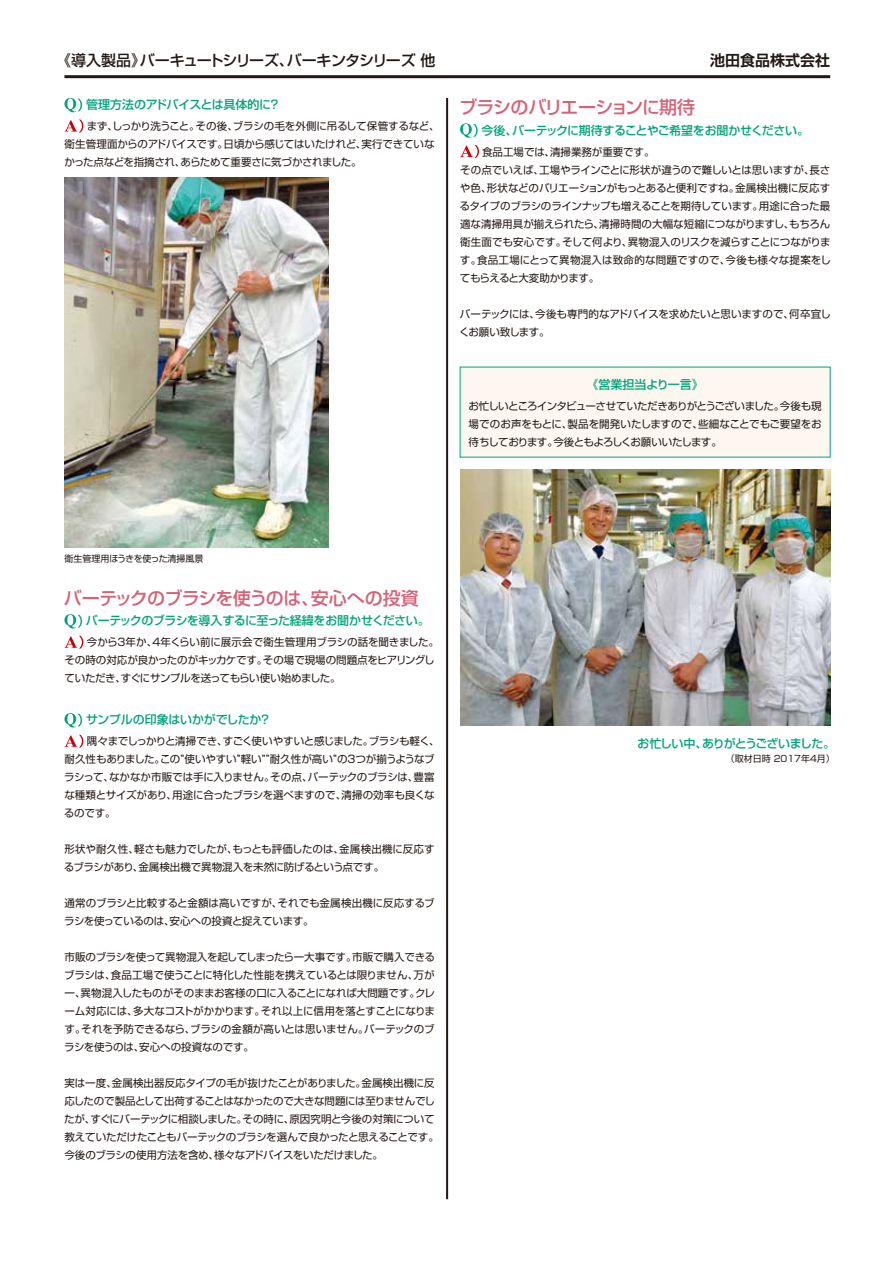
<style>
.page{position:relative;width:894px;height:1263px;background:#fff}
.page>*{position:absolute;margin:0;border:0;box-sizing:border-box;transform-origin:0 0}
.t1{font:500 18px "Shin Go Pr 6 N";letter-spacing:-.035em;color:#d56276}
.t2{font:500 15px "Shin Go Pr 6 N";letter-spacing:-.045em;color:#221815}
.t3{font:700 15px "Shin Go Pr 6 N De";color:#221815}
.t4{font:500 12px "Shin Go Pr 6 N";letter-spacing:-.03em;color:#00a37b}
.t5{font:500 12px "Shin Go Pr 6 N";letter-spacing:-.08em;color:#00a37b}
.t6{font:500 12px "Shin Go Pr 6 N";color:#00a37b}
.t7{font:10.5px/18px "Shin Go Pr 6 N";letter-spacing:-.02em;color:#221815}
.t8{font:9px "Shin Go Pr 6 N";color:#221815}
</style>
<div class="page">
<hr style="left:64px;top:75px;width:766px;height:3px;background:#221815">
<hr style="left:446px;top:98px;width:2px;height:1101px;background:#221815">
<svg style="left:65px;top:120px;width:18px;height:12px"></svg>
<svg style="left:64px;top:98px;width:18px;height:14px"></svg>
<img style="left:460px;top:470px;width:370px;height:255px">
<img style="left:64px;top:178px;width:264px;height:370px">
<svg style="left:65px;top:636px;width:18px;height:13px"></svg>
<svg style="left:64px;top:614px;width:18px;height:14px"></svg>
<svg style="left:65px;top:735px;width:18px;height:13px"></svg>
<svg style="left:64px;top:713px;width:18px;height:14px"></svg>
<svg style="left:460px;top:145px;width:19px;height:13px"></svg>
<svg style="left:460px;top:123px;width:17px;height:15px"></svg>
<div style="left:460px;top:367px;width:370px;height:90px;background:#fef7ef"></div>
<p class="t2" style="left:56px;top:48px;width:381px">《導入製品》バーキュートシリーズ、バーキンタシリーズ 他</p>
<p class="t3" style="left:710px;top:48px;width:121px">池田食品株式会社</p>
<p class="t4" style="left:86px;top:95px;width:196px">管理方法のアドバイスとは具体的に？</p>
<p class="t7" style="left:64px;top:116px;width:377px;text-indent:22px">まず、しっかり洗うこと。その後、ブラシの毛を外側に吊るして保管するなど、衛生管理面からのアドバイスです。日頃から感じてはいたけれど、実行できていなかった点などを指摘され、あらためて重要さに気づかされました。</p>
<p class="t1" style="left:459px;top:92px;width:238px">ブラシのバリエーションに期待</p>
<p class="t4" style="left:481px;top:120px;width:329px">今後、バーテックに期待することやご希望をお聞かせください。</p>
<p class="t7" style="left:459px;top:142px;width:373px;text-indent:23px">食品工場では、清掃業務が重要です。<br>その点でいえば、工場やラインごとに形状が違うので難しいとは思いますが、長さや色、形状などのバリエーションがもっとあると便利ですね。金属検出機に反応するタイプのブラシのラインナップも増えることを期待しています。用途に合った最適な清掃用具が揃えられたら、清掃時間の大幅な短縮につながりますし、もちろん衛生面でも安心です。そして何より、異物混入のリスクを減らすことにつながります。食品工場にとって異物混入は致命的な問題ですので、今後も様々な提案をしてもらえると大変助かります。</p>
<p class="t7" style="left:459px;top:304px;width:373px">バーテックには、今後も専門的なアドバイスを求めたいと思いますので、何卒宜しくお願い致します。</p>
<p class="t6" style="left:586px;top:374px;width:119px">《営業担当より一言》</p>
<p class="t7" style="left:468px;top:397px;width:355px;text-align:justify">お忙しいところインタビューさせていただきありがとうございました。今後も現場でのお声をもとに、製品を開発いたしますので、些細なことでもご要望をお待ちしております。今後ともよろしくお願いいたします。</p>
<p class="t8" style="left:64px;top:551px;width:140px">衛生管理用ほうきを使った清掃風景</p>
<p class="t1" style="left:64px;top:583px;width:356px">バーテックのブラシを使うのは、安心への投資</p>
<p class="t4" style="left:86px;top:611px;width:345px">バーテックのブラシを導入するに至った経緯をお聞かせください。</p>
<p class="t7" style="left:64px;top:633px;width:376px;text-indent:23px">今から3年か、4年くらい前に展示会で衛生管理用ブラシの話を聞きました。その時の対応が良かったのがキッカケです。その場で現場の問題点をヒアリングしていただき、すぐにサンプルを送ってもらい使い始めました。</p>
<p class="t4" style="left:86px;top:710px;width:186px">サンプルの印象はいかがでしたか？</p>
<p class="t7" style="left:64px;top:732px;width:377px;text-indent:23px">隅々までしっかりと清掃でき、すごく使いやすいと感じました。ブラシも軽く、耐久性もありました。この”使いやすい”軽い””耐久性が高い”の3つが揃うようなブラシって、なかなか市販では手に入りません。その点、バーテックのブラシは、豊富な種類とサイズがあり、用途に合ったブラシを選べますので、清掃の効率も良くなるのです。</p>
<p class="t7" style="left:64px;top:840px;width:372px">形状や耐久性、軽さも魅力でしたが、もっとも評価したのは、金属検出機に反応するブラシがあり、金属検出機で異物混入を未然に防げるという点です。</p>
<p class="t7" style="left:64px;top:894px;width:372px">通常のブラシと比較すると金額は高いですが、それでも金属検出機に反応するブラシを使っているのは、安心への投資と捉えています。</p>
<p class="t7" style="left:64px;top:948px;width:372px;text-align:justify">市販のブラシを使って異物混入を起してしまったら一大事です。市販で購入できるブラシは、食品工場で使うことに特化した性能を携えているとは限りません、万が一、異物混入したものがそのままお客様の口に入ることになれば大問題です。クレーム対応には、多大なコストがかかります。それ以上に信用を落とすことになります。それを予防できるなら、ブラシの金額が高いとは思いません。バーテックのブラシを使うのは、安心への投資なのです。</p>
<p class="t7" style="left:64px;top:1074px;width:376px">実は一度、金属検出器反応タイプの毛が抜けたことがありました。金属検出機に反応したので製品として出荷することはなかったので大きな問題には至りませんでしたが、すぐにバーテックに相談しました。その時に、原因究明と今後の対策について教えていただけたこともバーテックのブラシを選んで良かったと思えることです。今後のブラシの使用方法を含め、様々なアドバイスをいただけました。</p>
<p class="t5" style="left:637px;top:734px;width:199px">お忙しい中、ありがとうございました。</p>
<p class="t8" style="left:726px;top:751px;width:110px">（取材日時 2017年4月）</p>
</div>
